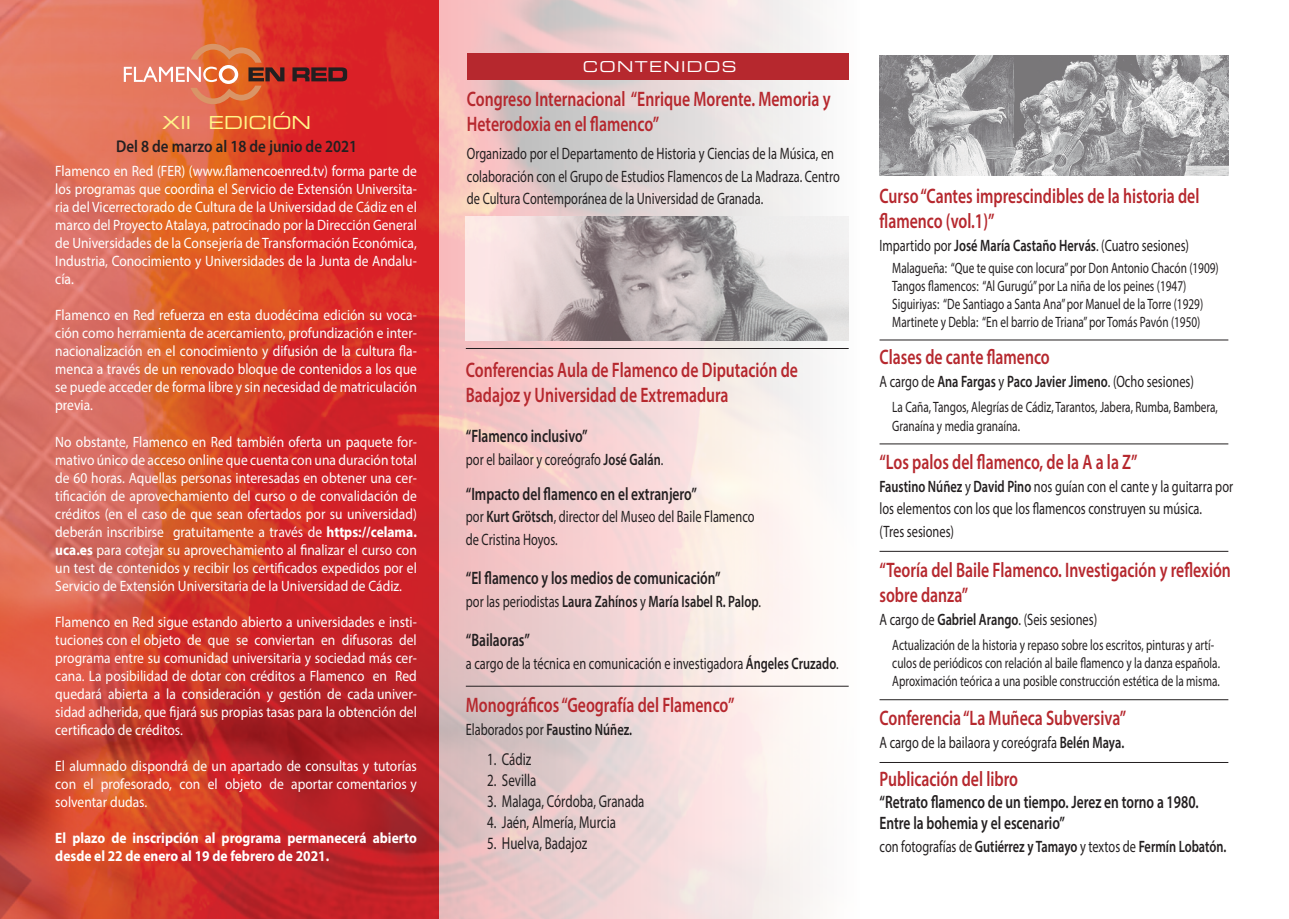
<style>
.page{position:relative;width:1289px;height:919px;background:#fff}
.page>*{position:absolute;margin:0;border:0;box-sizing:border-box;transform-origin:0 0}
.t1{font:600 21px/25.2px "Myriad Pro";color:#b6282e;scale:.75 1}
.t2{font:600 18px "Myriad Pro";color:#231f20;scale:.75 1}
.t3{font:18px "Eurostile Extended Two";color:#fff689}
.t4{font:17.25px "Myriad Pro";color:#231f20;scale:.75 1}
.t5{font:600 17.1px "Myriad Pro";color:#231f20;scale:.88 1}
.t6{font:16.5px/22.5px "Myriad Pro";color:#231f20;scale:.75 1}
.t7{font:600 16.5px "Myriad Pro";color:#231f20;scale:.75 1}
.t8{font:15px/18px "Myriad Pro";color:#fff;text-align:justify;scale:.9 1}
.t9{font:15px/18px "Myriad Pro";color:#231f20;scale:.75 1}
.t10{font:700 15px/18px "Myriad Pro";color:#fff;scale:.9 1}
.t11{font:15px "Eurostile Extended Two";letter-spacing:.09em;color:#fff}
.s1{font-weight:700}
.s2{font-weight:600}
.s3{font-weight:400}
</style>
<div class="page">
<img style="left:0;top:0;width:849px;height:918px">
<svg style="left:124px;top:44px;width:160px;height:60px;background:#dd7454"></svg>
<svg style="left:292px;top:67px;width:55px;height:14px"></svg>
<hr style="left:879px;top:339px;width:349px;height:1px;background:#231f20">
<hr style="left:879px;top:443px;width:349px;height:1px;background:#231f20">
<hr style="left:879px;top:551px;width:349px;height:1px;background:#231f20">
<hr style="left:879px;top:699px;width:349px;height:1px;background:#231f20">
<hr style="left:879px;top:762px;width:349px;height:1px;background:#231f20">
<img style="left:879px;top:55px;width:349px;height:120px">
<div style="left:467px;top:53px;width:381px;height:27px;background:#b6282e"></div>
<img style="left:466px;top:216px;width:382px;height:124px">
<hr style="left:466px;top:348px;width:382px;height:1px;background:#231f20">
<hr style="left:466px;top:685px;width:382px;height:1px;background:#231f20">
<p class="t3" style="left:162px;top:110px;width:150px">XII EDICIÓN</p>
<p class="t5" style="left:116px;top:135px;width:276px">Del 8 de marzo al 18 de junio de 2021</p>
<p class="t8" style="left:55px;top:162px;width:403px">Flamenco en Red (FER) (www.flamencoenred.tv) forma parte de los programas que coordina el Servicio de Extensión Universita&shy;ria del Vicerrectorado de Cultura de la Universidad de Cádiz en el marco del Proyecto Atalaya, patrocinado por la Dirección General de Universidades de la Consejería de Transformación Económica, Industria, Conocimiento y Universidades de la Junta de Andalu&shy;cía.</p>
<p class="t8" style="left:55px;top:306px;width:403px">Flamenco en Red refuerza en esta duodécima edición su voca&shy;ción como herramienta de acercamiento, profundización e inter&shy;nacionalización en el conocimiento y difusión de la cultura fla&shy;menca a través de un renovado bloque de contenidos a los que se puede acceder de forma libre y sin necesidad de matriculación previa.</p>
<p class="t8" style="left:55px;top:432px;width:403px">No obstante, Flamenco en Red también oferta un paquete for&shy;mativo único de acceso online que cuenta con una duración total de 60 horas. Aquellas personas interesadas en obtener una cer&shy;tificación de aprovechamiento del curso o de convalidación de créditos (en el caso de que sean ofertados por su universidad) deberán inscribirse gratuitamente a través de <span class="s1">https://celama. uca.es</span> para cotejar su aprovechamiento al finalizar el curso con un test de contenidos y recibir los certificados expedidos por el Servicio de Extensión Universitaria de la Universidad de Cádiz.</p>
<p class="t8" style="left:55px;top:612px;width:403px">Flamenco en Red sigue estando abierto a universidades e insti&shy;tuciones con el objeto de que se conviertan en difusoras del programa entre su comunidad universitaria y sociedad más cer&shy;cana. La posibilidad de dotar con créditos a Flamenco en Red quedará abierta a la consideración y gestión de cada univer&shy;sidad adherida, que fijará sus propias tasas para la obtención del certificado de créditos.</p>
<p class="t8" style="left:55px;top:756px;width:403px">El alumnado dispondrá de un apartado de consultas y tutorías con el profesorado, con el objeto de aportar comentarios y solventar dudas.</p>
<p class="t10" style="left:55px;top:828px;width:403px">El plazo de inscripción al programa permanecerá abierto desde el 22 de enero al 19 de febrero de 2021.</p>
<p class="t11" style="left:583px;top:56px;width:155px">CONTENIDOS</p>
<p class="t1" style="left:467px;top:85px;width:486px">Congreso Internacional “Enrique Morente. Memoria y<br>Heterodoxia en el flamenco”</p>
<p class="t6" style="left:467px;top:142px;width:498px">Organizado por el Departamento de Historia y Ciencias de la Música, en colaboración con el Grupo de Estudios Flamencos de La Madraza. Centro de Cultura Contemporánea de la Universidad de Granada.</p>
<p class="t1" style="left:466px;top:357px;width:444px">Conferencias Aula de Flamenco de Diputación de</p>
<p class="t1" style="left:466px;top:382px;width:352px">Badajoz y Universidad de Extremadura</p>
<p class="t2" style="left:466px;top:424px;width:164px">“Flamenco inclusivo”</p>
<p class="t6" style="left:466px;top:447px;width:265px">por el bailaor y coreógrafo <span class="s2">José Galán</span>.</p>
<p class="t2" style="left:466px;top:482px;width:310px">“Impacto del flamenco en el extranjero”</p>
<p class="t6" style="left:466px;top:505px;width:386px">por <span class="s2">Kurt Grötsch</span>, director del Museo del Baile Flamenco</p>
<p class="t6" style="left:466px;top:527px;width:124px">de Cristina Hoyos.</p>
<p class="t2" style="left:466px;top:566px;width:341px">“El flamenco y los medios de comunicación”</p>
<p class="t7" style="left:466px;top:590px;width:395px"><span class="s3">por las periodistas</span> Laura Zahínos <span class="s3">y</span> María Isabel R. Palop<span class="s3">.</span></p>
<p class="t2" style="left:466px;top:629px;width:87px">“Bailaoras”</p>
<p class="t6" style="left:466px;top:652px;width:499px">a cargo de la técnica en comunicación e investigadora <span class="s2">Ángeles Cruzado</span>.</p>
<p class="t1" style="left:466px;top:692px;width:360px">Monográficos “Geografía del Flamenco”</p>
<p class="t7" style="left:466px;top:718px;width:223px"><span class="s3">Elaborados por</span> Faustino Núñez.</p>
<p class="t4" style="left:487px;top:748px;width:61px">1. Cádiz</p>
<p class="t4" style="left:487px;top:769px;width:67px">2. Sevilla</p>
<p class="t4" style="left:487px;top:790px;width:211px">3. Malaga, Córdoba, Granada</p>
<p class="t4" style="left:487px;top:811px;width:173px">4. Jaén, Almería, Murcia</p>
<p class="t4" style="left:487px;top:832px;width:135px">5. Huelva, Badajoz</p>
<p class="t1" style="left:879px;top:183px;width:428px">Curso “Cantes imprescindibles de la historia del flamenco (vol.1)”</p>
<p class="t6" style="left:879px;top:233px;width:414px">Impartido por <span class="s2">José María Castaño Hervás</span>. (Cuatro sesiones)</p>
<p class="t9" style="left:892px;top:259px;width:437px">Malagueña: “Que te quise con locura” por Don Antonio Chacón (1909)</p>
<p class="t9" style="left:892px;top:277px;width:393px">Tangos flamencos: “Al Gurugú” por La niña de los peines (1947)</p>
<p class="t9" style="left:892px;top:295px;width:416px">Siguiriyas: “De Santiago a Santa Ana” por Manuel de la Torre (1929)</p>
<p class="t9" style="left:892px;top:313px;width:412px">Martinete y Debla: “En el barrio de Triana” por Tomás Pavón (1950)</p>
<p class="t1" style="left:879px;top:344px;width:229px">Clases de cante flamenco</p>
<p class="t7" style="left:879px;top:371px;width:421px"><span class="s3">A cargo de</span> Ana Fargas <span class="s3">y</span> Paco Javier Jimeno<span class="s3">. (Ocho sesiones)</span></p>
<p class="t9" style="left:892px;top:398px;width:435px">La Caña, Tangos, Alegrías de Cádiz, Tarantos, Jabera, Rumba, Bambera,<br>Granaína y media granaína.</p>
<p class="t1" style="left:879px;top:449px;width:345px">“Los palos del flamenco, de la A a la Z”</p>
<p class="t6" style="left:879px;top:474px;width:473px"><span class="s2">Faustino Núñez</span> y <span class="s2">David Pino</span> nos guían con el cante y la guitarra por los elementos con los que los flamencos construyen su música.</p>
<p class="t6" style="left:879px;top:519px;width:101px">(Tres sesiones)</p>
<p class="t1" style="left:879px;top:556px;width:470px">“Teoría del Baile Flamenco. Investigación y reflexión sobre danza”</p>
<p class="t6" style="left:879px;top:607px;width:292px">A cargo de <span class="s2">Gabriel Arango</span>. (Seis sesiones)</p>
<p class="t9" style="left:892px;top:636px;width:438px">Actualización de la historia y repaso sobre los escritos, pinturas y artí&shy;culos de periódicos con relación al baile flamenco y la danza española.<br>Aproximación teórica a una posible construcción estética de la misma.</p>
<p class="t1" style="left:879px;top:704px;width:331px">Conferencia “La Muñeca Subversiva”</p>
<p class="t6" style="left:879px;top:730px;width:328px">A cargo de la bailaora y coreógrafa <span class="s2">Belén Maya.</span></p>
<p class="t1" style="left:879px;top:766px;width:186px">Publicación del libro</p>
<p class="t2" style="left:879px;top:790px;width:427px">“Retrato flamenco de un tiempo. Jerez en torno a 1980.</p>
<p class="t2" style="left:879px;top:811px;width:249px">Entre la bohemia y el escenario”</p>
<p class="t7" style="left:879px;top:835px;width:464px"><span class="s3">con fotografías de</span> Gutiérrez y Tamayo <span class="s3">y textos de</span> Fermín Lobatón.</p>
</div>
